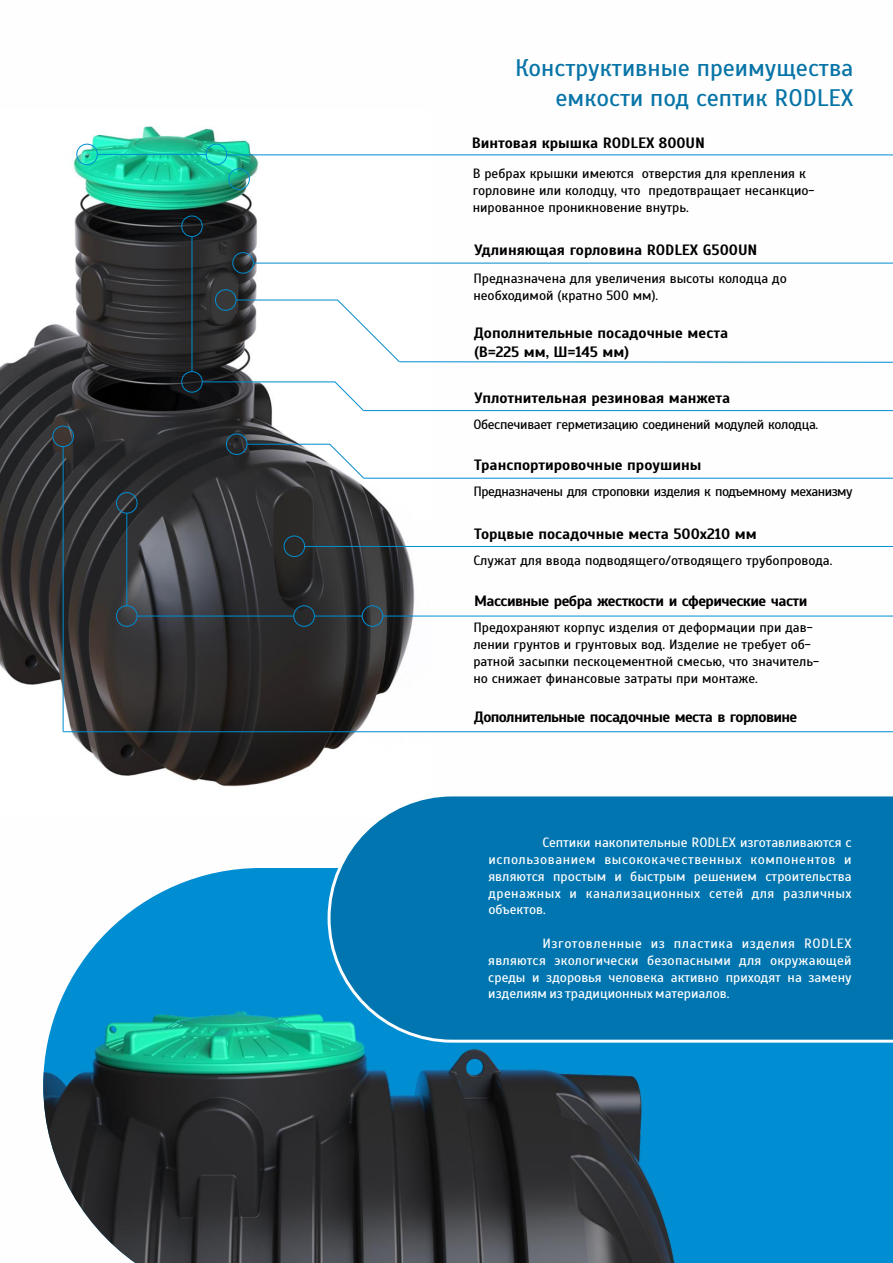
<style>
.page{position:relative;width:893px;height:1263px;background:#fff}
.page>*{position:absolute;margin:0;border:0;box-sizing:border-box;transform-origin:0 0}
.t1{font:24px/29.8px "Scada";color:#0774a7;text-align:right}
.t2{font:700 15px/18.6px "Scada";color:#000}
.t3{font:700 15px "Scada";letter-spacing:-.04em;color:#000}
.t4{font:13.5px/16.8px "Scada";color:#000}
.t5{font:13.5px/16.8px "Scada";color:#fefefe;text-align:justify}
.t6{font:13.5px "Scada";letter-spacing:-.035em;color:#000}
.t7{font:13.5px "Scada";letter-spacing:-.025em;color:#000}
</style>
<div class="page">
<img style="left:0;top:126px;width:430px;height:661px">
<svg style="left:56px;top:868px;width:837px;height:395px;background:#1797d6"></svg>
<img style="left:43px;top:1012px;width:633px;height:251px">
<svg style="left:328px;top:796px;width:565px;height:247px;background:#0a7bb2"></svg>
<div style="left:206px;top:144px;width:21px;height:21px;border:1px solid #008dd2;border-radius:50%"></div>
<div style="left:76px;top:144px;width:22px;height:21px;border:1px solid #008dd2;border-radius:50%"></div>
<div style="left:181px;top:371px;width:22px;height:22px;border:1px solid #008dd2;border-radius:50%"></div>
<div style="left:226px;top:433px;width:21px;height:22px;border:1px solid #008dd2;border-radius:50%"></div>
<div style="left:284px;top:536px;width:21px;height:21px;border:1px solid #008dd2;border-radius:50%"></div>
<div style="left:362px;top:605px;width:21px;height:22px;border:1px solid #008dd2;border-radius:50%"></div>
<div style="left:293px;top:605px;width:22px;height:22px;border:1px solid #008dd2;border-radius:50%"></div>
<div style="left:116px;top:605px;width:21px;height:22px;border:1px solid #008dd2;border-radius:50%"></div>
<div style="left:116px;top:492px;width:21px;height:22px;border:1px solid #008dd2;border-radius:50%"></div>
<div style="left:52px;top:426px;width:22px;height:21px;border:1px solid #008dd2;border-radius:50%"></div>
<div style="left:215px;top:289px;width:21px;height:22px;border:1px solid #008dd2;border-radius:50%"></div>
<div style="left:232px;top:252px;width:22px;height:22px;border:1px solid #008dd2;border-radius:50%"></div>
<div style="left:181px;top:216px;width:22px;height:21px;border:1px solid #008dd2;border-radius:50%"></div>
<div style="left:228px;top:168px;width:22px;height:22px;border:1px solid #008dd2;border-radius:50%"></div>
<hr style="left:227px;top:154px;width:666px;height:1px;background:#008dd2">
<hr style="left:253px;top:263px;width:640px;height:1px;background:#008dd2">
<hr style="left:363px;top:410px;width:530px;height:1px;background:#008dd2">
<hr style="left:364px;top:478px;width:529px;height:1px;background:#008dd2">
<hr style="left:305px;top:546px;width:588px;height:1px;background:#008dd2">
<hr style="left:383px;top:616px;width:510px;height:1px;background:#008dd2">
<hr style="left:63px;top:731px;width:830px;height:1px;background:#008dd2">
<hr style="left:192px;top:237px;width:1px;height:135px;background:#008dd2">
<hr style="left:97px;top:154px;width:109px;height:1px;background:#008dd2">
<svg style="left:235px;top:299px;width:658px;height:64px"></svg>
<svg style="left:201px;top:381px;width:164px;height:31px"></svg>
<svg style="left:246px;top:443px;width:119px;height:36px"></svg>
<hr style="left:314px;top:616px;width:48px;height:1px;background:#008dd2">
<hr style="left:137px;top:616px;width:157px;height:1px;background:#008dd2">
<hr style="left:126px;top:513px;width:1px;height:93px;background:#008dd2">
<hr style="left:63px;top:447px;width:1px;height:285px;background:#008dd2">
<h1 class="t1" style="left:515px;top:53px;width:340px">Конструктивные преимущества емкости под септик RODLEX</h1>
<p class="t2" style="left:472px;top:134px;width:235px">Винтовая крышка RODLEX 800UN</p>
<p class="t4" style="left:473px;top:165px;width:343px">В ребрах крышки имеются отверстия для крепления к горловине или колодцу, что предотвращает несанкцио&shy;нированное проникновение внутрь.</p>
<p class="t2" style="left:474px;top:241px;width:285px">Удлиняющая горловина RODLEX G500UN</p>
<p class="t4" style="left:473px;top:270px;width:315px">Предназначена для увеличения высоты колодца до необходимой (кратно 500 мм).</p>
<p class="t2" style="left:474px;top:324px;width:256px">Дополнительные посадочные места (В=225 мм, Ш=145 мм)</p>
<p class="t2" style="left:474px;top:388px;width:258px">Уплотнительная резиновая манжета</p>
<p class="t7" style="left:473px;top:416px;width:346px">Обеспечивает герметизацию соединений модулей колодца.</p>
<p class="t2" style="left:474px;top:456px;width:229px">Транспортировочные проушины</p>
<p class="t6" style="left:473px;top:483px;width:381px">Предназначены для строповки изделия к подъемному механизму</p>
<p class="t2" style="left:474px;top:524px;width:284px">Торцвые посадочные места 500х210 мм</p>
<p class="t4" style="left:473px;top:552px;width:361px">Служат для ввода подводящего/отводящего трубопровода.</p>
<p class="t3" style="left:474px;top:592px;width:335px">Массивные ребра жесткости и сферические части</p>
<p class="t4" style="left:473px;top:619px;width:347px">Предохраняют корпус изделия от деформации при дав&shy;лении грунтов и грунтовых вод. Изделие не требует об&shy;ратной засыпки пескоцементной смесью, что значитель&shy;но снижает финансовые затраты при монтаже.</p>
<p class="t3" style="left:474px;top:708px;width:325px">Дополнительные посадочные места в горловине</p>
<p class="t5" style="left:488px;top:834px;width:365px;text-indent:54px">Септики накопительные RODLEX изготавливаются с использованием высококачественных компонентов и являются простым и быстрым решением cтроительства дренажных и канализационных сетей для различных объектов.</p>
<p class="t5" style="left:488px;top:935px;width:365px;text-indent:54px">Изготовленные из пластика изделия RODLEX являются экологически безопасными для окружающей среды и здоровья человека активно приходят на замену изделиям из традиционных материалов.</p>
</div>
